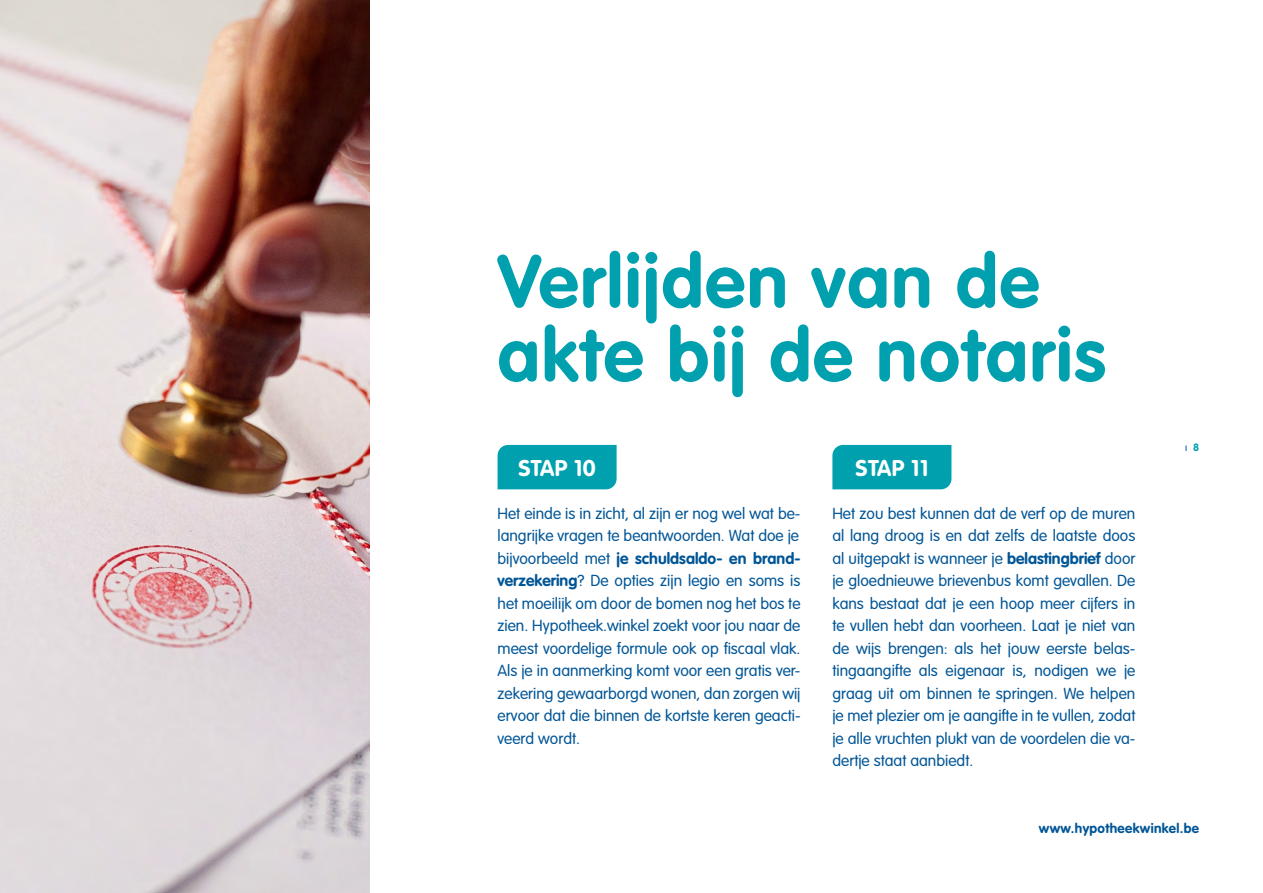
<style>
.page{position:relative;width:1263px;height:893px;background:#fff}
.page>*{position:absolute;margin:0;border:0;box-sizing:border-box;transform-origin:0 0}
.t1{font:700 73.65px/73.7px "VAG Rounded Std";letter-spacing:.025em;color:#00a0af}
.t2{font:700 22.5px "VAG Rounded Std";letter-spacing:.02em;color:#fff}
.t3{font:300 15.75px/22.5px "VAG Rounded Std";color:#005596;text-align:justify}
.t4{font:700 13.5px "VAG Rounded Std";letter-spacing:.025em;color:#005596}
.t5{font:300 10.5px "VAG Rounded Std";color:#005596}
.s1{font-weight:700}
.s2{font-weight:700;color:#00a0af}
</style>
<div class="page">
<img style="left:0;top:0;width:370px;height:893px">
<div style="left:497px;top:445px;width:120px;height:44px;background:#00a0af"></div>
<div style="left:832px;top:445px;width:119px;height:44px;background:#00a0af"></div>
<h1 class="t1" style="left:497px;top:247px;width:610px">Verlijden van de akte bij de notaris</h1>
<h2 class="t2" style="left:518px;top:455px;width:79px">STAP 10</h2>
<h2 class="t2" style="left:855px;top:455px;width:74px">STAP 11</h2>
<p class="t3" style="left:497px;top:502px;width:304px">Het einde is in zicht, al zijn er nog wel wat be&shy;langrijke vragen te beantwoorden. Wat doe je bijvoorbeeld met <span class="s1">je schuldsaldo- en brand&shy;verzekering</span>? De opties zijn legio en soms is het moeilijk om door de bomen nog het bos te zien. Hypotheek.winkel zoekt voor jou naar de meest voordelige formule ook op fiscaal vlak.<br>Als je in aanmerking komt voor een gratis ver&shy;zekering gewaarborgd wonen, dan zorgen wij ervoor dat die binnen de kortste keren geacti&shy;veerd wordt.</p>
<p class="t3" style="left:832px;top:502px;width:304px">Het zou best kunnen dat de verf op de muren al lang droog is en dat zelfs de laatste doos al uitgepakt is wanneer je <span class="s1">belastingbrief</span> door je gloednieuwe brievenbus komt gevallen. De kans bestaat dat je een hoop meer cijfers in te vullen hebt dan voorheen. Laat je niet van de wijs brengen: als het jouw eerste belas&shy;tingaangifte als eigenaar is, nodigen we je graag uit om binnen te springen. We helpen je met plezier om je aangifte in te vullen, zodat je alle vruchten plukt van de voordelen die va&shy;dertje staat aanbiedt.</p>
<p class="t5" style="left:1185px;top:441px;width:16px">ı <span class="s2">8</span></p>
<p class="t4" style="left:1039px;top:821px;width:162px">www.hypotheekwinkel.be</p>
</div>
